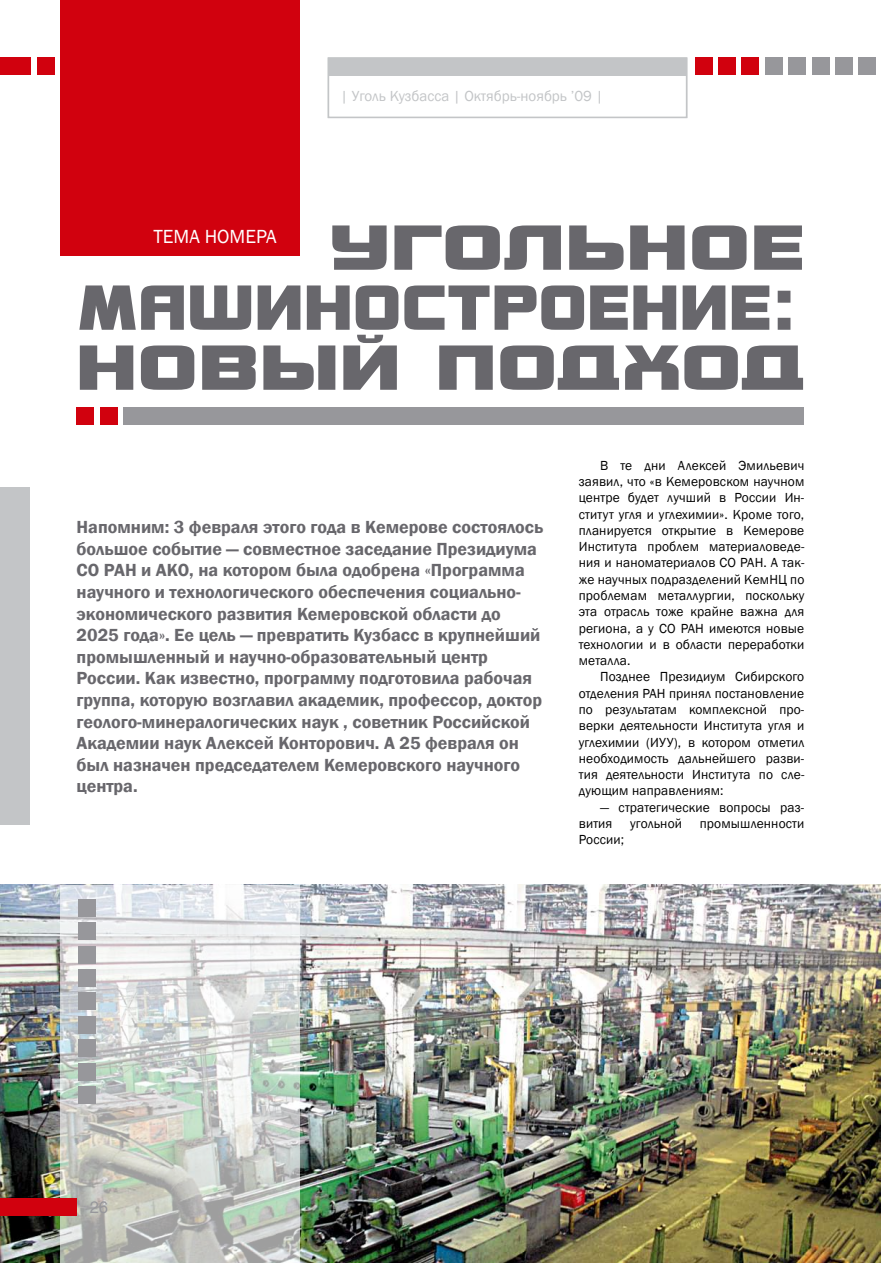
<style>
.page{position:relative;width:881px;height:1263px;background:#fff}
.page>*{position:absolute;margin:0;border:0;box-sizing:border-box;transform-origin:0 0}
.t1{font:19.5px "Franklin Gothic";color:#fff}
.t2{font:600 18px/21.6px "Franklin Gothic";color:#68676c}
.t3{font:16.5px "Helios";color:#97979b}
.t4{font:15px "Franklin Gothic";color:#c3c5c7}
.t5{font:13.5px/16.4px "Franklin Gothic";letter-spacing:.01em;color:#000;text-align:justify}
</style>
<div class="page">
<img style="left:0;top:885px;width:880px;height:378px">
<svg style="left:60px;top:885px;width:240px;height:378px"></svg>
<div style="left:327px;top:57px;width:360px;height:61px;background:#fff;border:2px solid #c3c5c7"></div>
<div style="left:858px;top:58px;width:17px;height:17px;background:#97979b"></div>
<div style="left:327px;top:59px;width:359px;height:17px;background:#c3c5c7"></div>
<div style="left:0;top:1198px;width:77px;height:17px;background:#d1010e"></div>
<div style="left:37px;top:58px;width:17px;height:17px;background:#d1010e"></div>
<div style="left:0;top:58px;width:30px;height:17px;background:#d1010e"></div>
<div style="left:835px;top:58px;width:17px;height:17px;background:#97979b"></div>
<div style="left:811px;top:58px;width:17px;height:17px;background:#97979b"></div>
<div style="left:788px;top:58px;width:17px;height:17px;background:#97979b"></div>
<div style="left:765px;top:58px;width:17px;height:17px;background:#97979b"></div>
<div style="left:741px;top:58px;width:17px;height:17px;background:#d1010e"></div>
<div style="left:718px;top:58px;width:17px;height:17px;background:#d1010e"></div>
<div style="left:694px;top:58px;width:17px;height:17px;background:#d1010e"></div>
<div style="left:60px;top:1px;width:240px;height:255px;background:#d1010e"></div>
<svg style="left:79px;top:285px;width:723px;height:105px"></svg>
<svg style="left:332px;top:225px;width:469px;height:45px"></svg>
<div style="left:123px;top:407px;width:681px;height:17px;background:#97979b"></div>
<div style="left:100px;top:407px;width:17px;height:17px;background:#d1010e"></div>
<div style="left:77px;top:407px;width:17px;height:17px;background:#d1010e"></div>
<div style="left:0;top:488px;width:30px;height:337px;background:#c3c5c7"></div>
<div style="left:79px;top:899px;width:17px;height:17px;background:#97979b"></div>
<div style="left:79px;top:923px;width:17px;height:17px;background:#97979b"></div>
<div style="left:79px;top:946px;width:17px;height:17px;background:#97979b"></div>
<div style="left:79px;top:969px;width:17px;height:17px;background:#97979b"></div>
<div style="left:79px;top:993px;width:17px;height:17px;background:#97979b"></div>
<div style="left:79px;top:1016px;width:17px;height:17px;background:#97979b"></div>
<div style="left:79px;top:1040px;width:17px;height:17px;background:#97979b"></div>
<div style="left:79px;top:1063px;width:17px;height:17px;background:#97979b"></div>
<div style="left:79px;top:1086px;width:17px;height:17px;background:#97979b"></div>
<h1 class="t1" style="left:153px;top:224px;width:23px">Тема</h1>
<h1 class="t1" style="left:205px;top:224px;width:13px">номера</h1>
<p class="t4" style="left:340px;top:87px;width:264px">| Уголь Кузбасса | Октябрь-ноябрь ’09 |</p>
<p class="t2" style="left:77px;top:517px;width:468px">Напомним: 3 февраля этого года в Кемерове состоялось большое событие — совместное заседание Президиума СО РАН и АКО, на котором была одобрена «Программа научного и технологического обеспечения социально&shy;экономического развития Кемеровской области до 2025 года». Ее цель — превратить Кузбасс в крупнейший промышленный и научно-образовательный центр России. Как известно, программу подготовила рабочая группа, которую возглавил академик, профессор, доктор геолого-минералогических наук , советник Российской Академии наук Алексей Конторович. А 25 февраля он был назначен председателем Кемеровского научного центра.</p>
<p class="t5" style="left:578px;top:457px;width:227px;text-indent:21px">В те дни Алексей Эмильевич заявил, что «в Кемеровском научном центре будет лучший в России Ин&shy;ститут угля и углехимии». Кроме того, планируется открытие в Кемерове Института проблем материаловеде&shy;ния и наноматериалов СО РАН. А так&shy;же научных подразделений КемНЦ по проблемам металлургии, поскольку эта отрасль тоже крайне важна для региона, а у СО РАН имеются новые технологии и в области переработки металла.</p>
<p class="t5" style="left:578px;top:669px;width:227px;text-indent:21px">Позднее Президиум Сибирского отделения РАН принял постановление по результатам комплексной про&shy;верки деятельности Института угля и углехимии (ИУУ), в котором отметил необходимость дальнейшего разви&shy;тия деятельности Института по сле&shy;дующим направлениям:</p>
<p class="t5" style="left:578px;top:799px;width:227px;text-indent:21px">— стратегические вопросы раз&shy;вития</p>
<p class="t5" style="left:630px;top:815px;width:53px">угольной</p>
<p class="t5" style="left:699px;top:815px;width:106px">промышленности</p>
<p class="t5" style="left:578px;top:832px;width:47px">России;</p>
<p class="t3" style="left:90px;top:1197px;width:20px">26</p>
</div>
